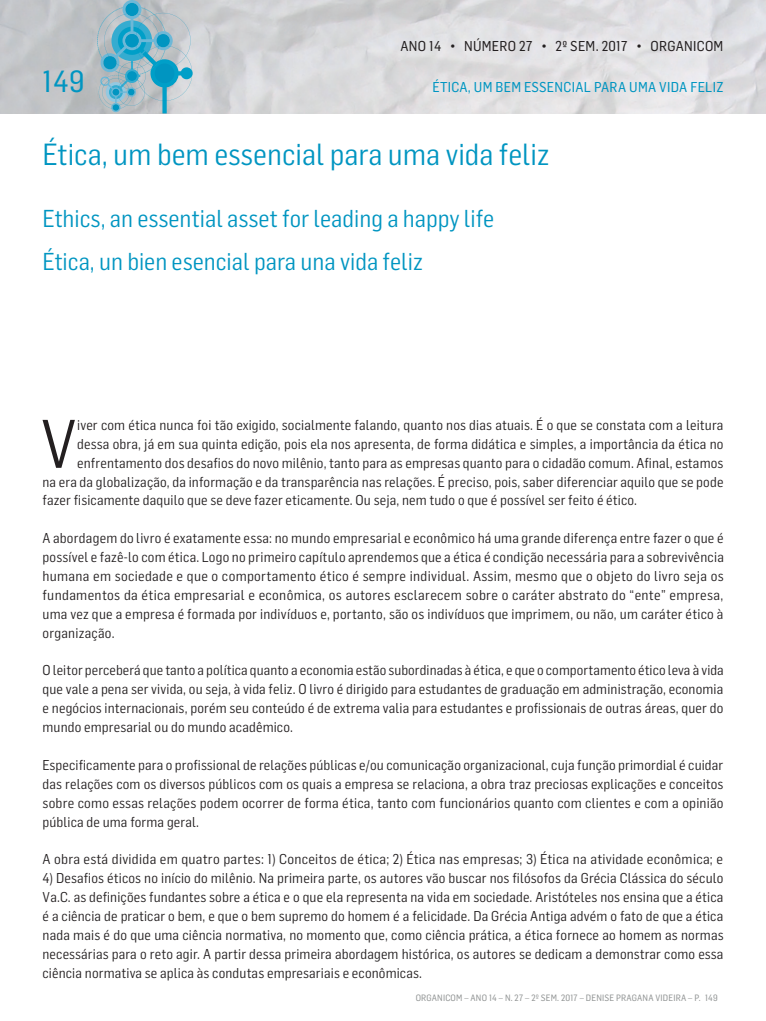
<style>
.page{position:relative;width:766px;height:1021px;background:#fff}
.page>*{position:absolute;margin:0;border:0;box-sizing:border-box;transform-origin:0 0}
.Texto_capitular{font:67px "Flama Semicondensed";color:#231f20}
.Titulo{font:30px "Flama Semicondensed";color:#0095c1}
.t1{font:30px "Flama Semicondensed Basic";color:#0095c1}
.Titulo_-_estrangeiro{font:24px "Flama Semicondensed";color:#0095c1}
.Texto{font:14px/18.9px "Flama Semicondensed";letter-spacing:.015em;color:#231f20;text-align:justify}
.Texto_capitular-2{font:14px "Flama Semicondensed";letter-spacing:.01em;color:#231f20}
.t2{font:14px "Flama Semicondensed Basic";letter-spacing:.02em;color:#0095c1}
.t3{font:14px "Flama Semicondensed Basic";letter-spacing:.02em;color:#231f20}
.t4{font:9px "Flama Semicondensed Basic";letter-spacing:.02em;color:#929595}
</style>
<div class="page">
<img style="left:0;top:0;width:765px;height:113px">
<svg style="left:97px;top:0;width:95px;height:113px;background:#8ab9c8"></svg>
<p class="t3" style="left:400px;top:37px;width:324px">ANO 14 • NÚMERO 27 • 2º SEM. 2017 • ORGANICOM</p>
<h2 class="t1" style="left:43px;top:62px;width:44px">149</h2>
<p class="t2" style="left:432px;top:78px;width:292px">ÉTICA, UM BEM ESSENCIAL PARA UMA VIDA FELIZ</p>
<p class="Titulo" style="left:43px;top:135px;width:508px">Ética, um bem essencial para uma vida feliz</p>
<p class="Titulo_-_estrangeiro" style="left:43px;top:203px;width:453px">Ethics, an essential asset for leading a happy life</p>
<p class="Titulo_-_estrangeiro" style="left:43px;top:246px;width:382px">Ética, un bien esencial para una vida feliz</p>
<p class="Texto_capitular" style="left:41px;top:401px;width:37px">V</p>
<p class="Texto_capitular-2" style="left:77px;top:416px;width:647px">iver com ética nunca foi tão exigido, socialmente falando, quanto nos dias atuais. É o que se constata com a leitura</p>
<p class="Texto_capitular-2" style="left:77px;top:435px;width:647px">dessa obra, já em sua quinta edição, pois ela nos apresenta, de forma didática e simples, a importância da ética no</p>
<p class="Texto_capitular-2" style="left:77px;top:453px;width:647px">enfrentamento dos desafios do novo milênio, tanto para as empresas quanto para o cidadão comum. Afinal, estamos</p>
<p class="Texto_capitular-2" style="left:43px;top:472px;width:682px">na era da globalização, da informação e da transparência nas relações. É preciso, pois, saber diferenciar aquilo que se pode</p>
<p class="Texto_capitular-2" style="left:43px;top:491px;width:596px">fazer fisicamente daquilo que se deve fazer eticamente. Ou seja, nem tudo o que é possível ser feito é ético.</p>
<p class="Texto" style="left:43px;top:528px;width:682px">A abordagem do livro é exatamente essa: no mundo empresarial e econômico há uma grande diferença entre fazer o que é possível e fazê-lo com ética. Logo no primeiro capítulo aprendemos que a ética é condição necessária para a sobrevivência humana em sociedade e que o comportamento ético é sempre individual. Assim, mesmo que o objeto do livro seja os fundamentos da ética empresarial e econômica, os autores esclarecem sobre o caráter abstrato do “ente” empresa, uma vez que a empresa é formada por indivíduos e, portanto, são os indivíduos que imprimem, ou não, um caráter ético à organização.</p>
<p class="Texto" style="left:43px;top:660px;width:682px">O leitor perceberá que tanto a política quanto a economia estão subordinadas à ética, e que o comportamento ético leva à vida que vale a pena ser vivida, ou seja, à vida feliz. O livro é dirigido para estudantes de graduação em administração, economia e negócios internacionais, porém seu conteúdo é de extrema valia para estudantes e profissionais de outras áreas, quer do mundo empresarial ou do mundo acadêmico.</p>
<p class="Texto" style="left:43px;top:754px;width:682px">Especificamente para o profissional de relações públicas e/ou comunicação organizacional, cuja função primordial é cuidar das relações com os diversos públicos com os quais a empresa se relaciona, a obra traz preciosas explicações e conceitos sobre como essas relações podem ocorrer de forma ética, tanto com funcionários quanto com clientes e com a opinião pública de uma forma geral.</p>
<p class="Texto" style="left:43px;top:849px;width:681px">A obra está dividida em quatro partes: 1) Conceitos de ética; 2) Ética nas empresas; 3) Ética na atividade econômica; e</p>
<p class="Texto" style="left:43px;top:868px;width:682px">4) Desafios éticos no início do milênio. Na primeira parte, os autores vão buscar nos filósofos da Grécia Clássica do século V a.C. as definições fundantes sobre a ética e o que ela representa na vida em sociedade. Aristóteles nos ensina que a ética é a ciência de praticar o bem, e que o bem supremo do homem é a felicidade. Da Grécia Antiga advém o fato de que a ética nada mais é do que uma ciência normativa, no momento que, como ciência prática, a ética fornece ao homem as normas necessárias para o reto agir. A partir dessa primeira abordagem histórica, os autores se dedicam a demonstrar como essa ciência normativa se aplica às condutas empresariais e econômicas.</p>
<p class="t4" style="left:415px;top:992px;width:181px">ORGANICOM – ANO 14 – N. 27 – 2º SEM. 2017 – DENISE</p>
<p class="t4" style="left:616px;top:992px;width:12px">PRAGANA</p>
<p class="t4" style="left:655px;top:992px;width:10px">VIDEIRA</p>
<p class="t4" style="left:688px;top:992px;width:31px">– P. 149</p>
</div>
